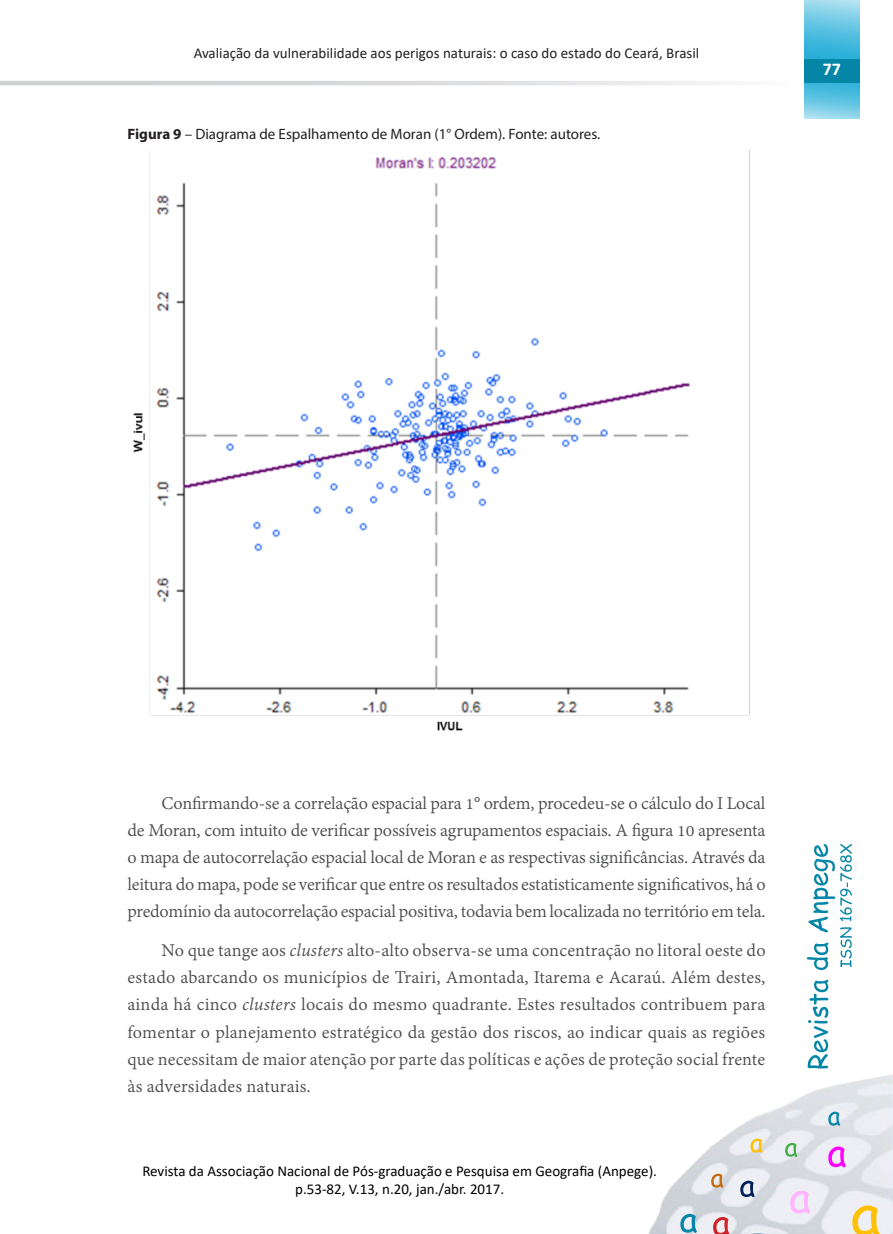
<style>
.page{position:relative;width:893px;height:1234px;background:#fff}
.page>*{position:absolute;margin:0;border:0;box-sizing:border-box;transform-origin:0 0}
.t1{font:19.5px/27px "Adobe Devanagari";letter-spacing:-.005em;color:#4b4c4d;text-align:justify}
.t2{font:700 18px "Calibri";color:#fff}
.t3{font:15px/18px "Calibri";color:#000;text-align:center}
.t4{font:15px "Calibri";color:#231f20}
.t5{font:15px "Myriad Pro";color:#231f20}
.s1{font-weight:700}
.s2{font-style:italic}
</style>
<div class="page">
<svg style="left:0;top:81px;width:723px;height:4px;background:#dbdcdd"></svg>
<svg style="left:804px;top:0;width:55px;height:119px;background:#63c4e2"></svg>
<div style="left:804px;top:59px;width:55px;height:24px;background:#0586a6"></div>
<img style="left:649px;top:1074px;width:244px;height:159px">
<svg style="left:750px;top:1138px;width:13px;height:14px"></svg>
<svg style="left:852px;top:1205px;width:27px;height:28px"></svg>
<svg style="left:680px;top:1213px;width:17px;height:19px"></svg>
<svg style="left:711px;top:1173px;width:12px;height:14px"></svg>
<svg style="left:828px;top:1111px;width:12px;height:14px"></svg>
<svg style="left:828px;top:1146px;width:18px;height:21px"></svg>
<svg style="left:713px;top:1216px;width:16px;height:17px"></svg>
<svg style="left:785px;top:1142px;width:12px;height:14px"></svg>
<svg style="left:740px;top:1180px;width:14px;height:16px"></svg>
<svg style="left:790px;top:1190px;width:20px;height:23px"></svg>
<svg style="left:807px;top:844px;width:45px;height:224px"></svg>
<img style="left:133px;top:150px;width:617px;height:581px">
<p class="t4" style="left:194px;top:43px;width:507px">Avaliação da vulnerabilidade aos perigos naturais: o caso do estado do Ceará, Brasil</p>
<p class="t5" style="left:128px;top:125px;width:474px"><span class="s1">Figura 9</span> – Diagrama de Espalhamento de Moran (1° Ordem). Fonte: autores.</p>
<p class="t2" style="left:823px;top:57px;width:20px">77</p>
<p class="t1" style="left:128px;top:790px;width:639px;text-indent:34px">Confirmando-se a correlação espacial para 1° ordem, procedeu-se o cálculo do I Local de Moran, com intuito de verificar possíveis agrupamentos espaciais. A figura 10 apresenta o mapa de autocorrelação espacial local de Moran e as respectivas significâncias. Através da leitura do mapa, pode se verificar que entre os resultados estatisticamente significativos, há o predomínio da autocorrelação espacial positiva, todavia bem localizada no território em tela.</p>
<p class="t1" style="left:128px;top:938px;width:639px;text-indent:34px">No que tange aos <span class="s2">clusters</span> alto-alto observa-se uma concentração no litoral oeste do estado abarcando os municípios de Trairi, Amontada, Itarema e Acaraú. Além destes, ainda há cinco <span class="s2">clusters</span> locais do mesmo quadrante. Estes resultados contribuem para fomentar o planejamento estratégico da gestão dos riscos, ao indicar quais as regiões que necessitam de maior atenção por parte das políticas e ações de proteção social frente às adversidades naturais.</p>
<p class="t3" style="left:142px;top:1161px;width:516px">Revista da Associação Nacional de Pós-graduação e Pesquisa em Geografia (Anpege). p.53-82, V.13, n.20, jan./abr. 2017.</p>
</div>
